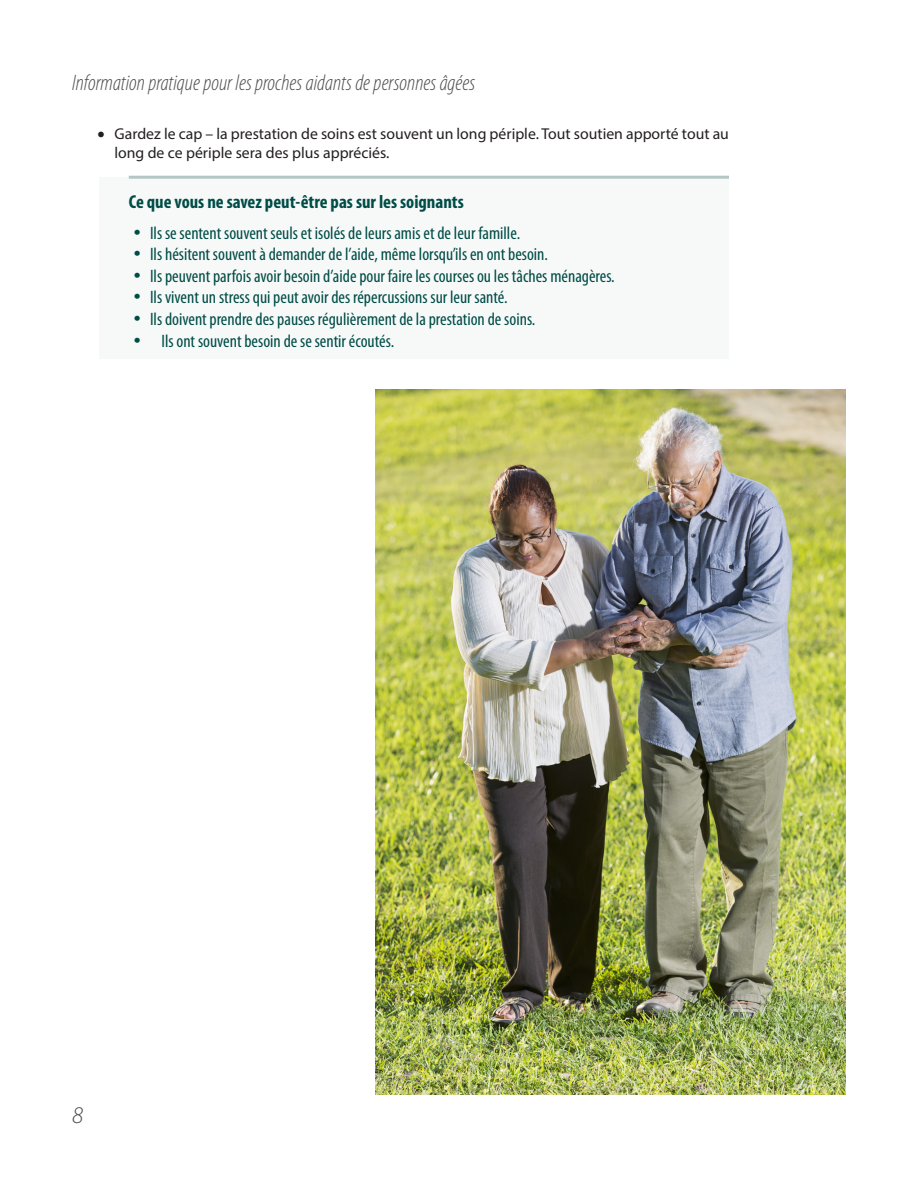
<style>
.page{position:relative;width:918px;height:1188px;background:#fff}
.page>*{position:absolute;margin:0;border:0;box-sizing:border-box;transform-origin:0 0}
.t1{font:italic 300 24px "Myriad Pro";color:#504d4e}
.t2{font:italic 300 condensed 22.5px "Myriad Pro";color:#504d4e}
.titre_tableau{font:700 condensed 18.75px "Myriad Pro";color:#004c46}
.t3{font:condensed 18px "Myriad Pro";color:#004c46}
.t4{font:15.75px/18.9px "Myriad Pro";color:#231f20}
</style>
<div class="page">
<div style="left:99px;top:177px;width:630px;height:182px;background:#f6f9f8"></div>
<hr style="left:129px;top:176px;width:600px;height:3px;background:#b3c6c3">
<img style="left:376px;top:389px;width:470px;height:705px">
<p class="t2" style="left:72px;top:71px;width:405px">Information pratique pour les proches aidants de personnes âgées</p>
<p class="t4" style="left:115px;top:124px;width:616px;text-indent:-17px">• Gardez le cap – la prestation de soins est souvent un long périple. Tout soutien apporté tout au long de ce périple sera des plus appréciés.</p>
<p class="titre_tableau" style="left:129px;top:192px;width:337px">Ce que vous ne savez peut-être pas sur les soignants</p>
<p class="t3" style="left:133px;top:223px;width:389px">• Ils se sentent souvent seuls et isolés de leurs amis et de leur famille.</p>
<p class="t3" style="left:133px;top:245px;width:417px">• Ils hésitent souvent à demander de l’aide, même lorsqu’ils en ont besoin.</p>
<p class="t3" style="left:133px;top:266px;width:483px">• Ils peuvent parfois avoir besoin d’aide pour faire les courses ou les tâches ménagères.</p>
<p class="t3" style="left:133px;top:288px;width:376px">• Ils vivent un stress qui peut avoir des répercussions sur leur santé.</p>
<p class="t3" style="left:133px;top:309px;width:404px">• Ils doivent prendre des pauses régulièrement de la prestation de soins.</p>
<p class="t3" style="left:133px;top:331px;width:263px">• Ils ont souvent besoin de se sentir écoutés.</p>
<h1 class="t1" style="left:72px;top:1100px;width:13px">8</h1>
</div>
